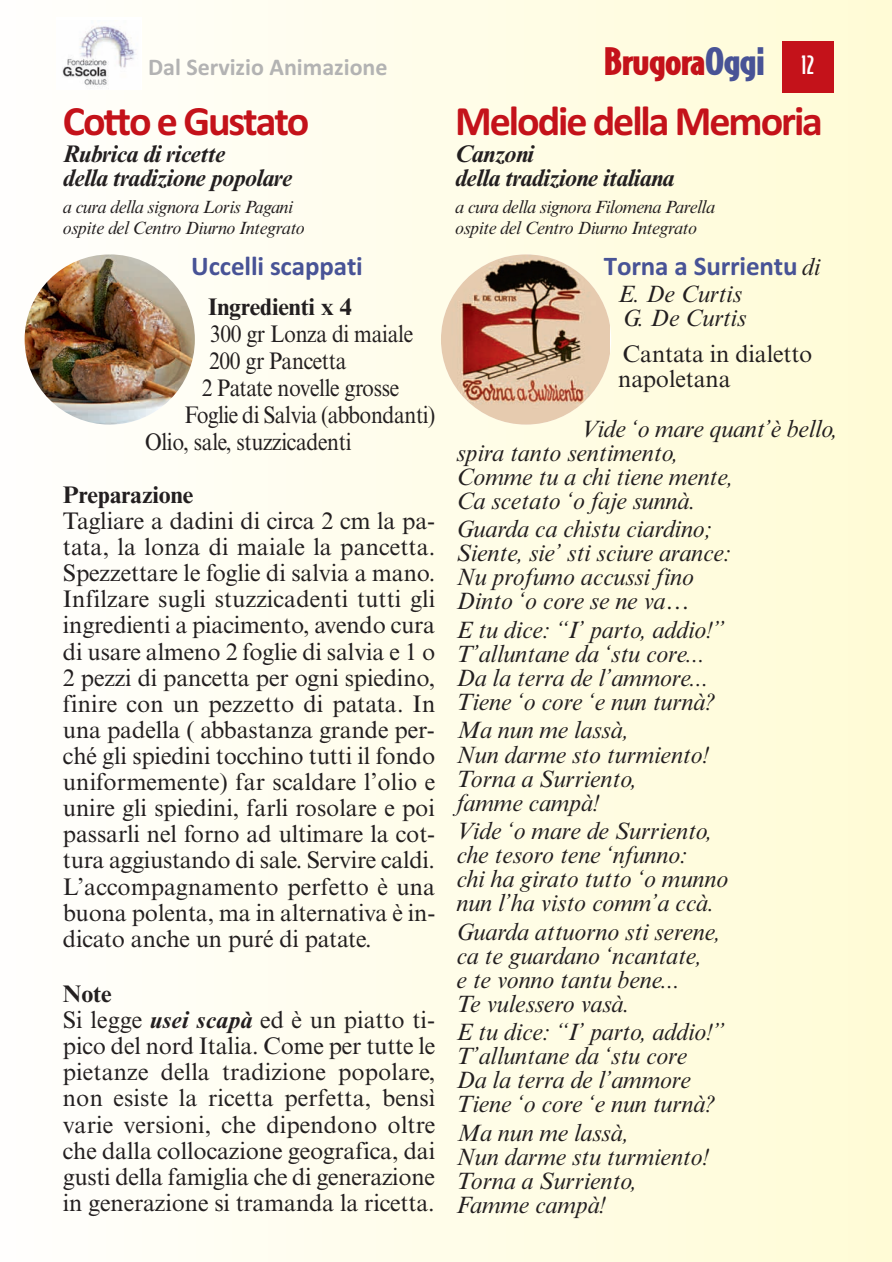
<style>
.page{position:relative;width:892px;height:1262px;background:#fff}
.page>*{position:absolute;margin:0;border:0;box-sizing:border-box;transform-origin:0 0}
.t1{font:700 42px "Calibri";letter-spacing:-.05em;color:#c4121a}
.t2{font:900 36px "Bodega Sans";letter-spacing:-.025em;color:#c4121a;scale:1.15 1}
.t3{font:700 27px "Calibri";letter-spacing:-.005em;color:#485396}
.t4{font:24px/26.1px "Times New Roman MT Std";letter-spacing:-.005em;color:#231f20}
.t5{font:italic 24px/24px "Times New Roman MT Std";letter-spacing:-.005em;color:#231f20}
.t6{font:24px "Times New Roman MT Std";letter-spacing:-.005em;color:#231f20;scale:.9 1}
.t7{font:italic 700 24px/24px "Times New Roman MT Std";letter-spacing:-.025em;color:#231f20}
.t8{font:700 24px "Times New Roman MT Std";letter-spacing:-.005em;color:#231f20}
.t9{font:700 24px "Calibri";color:#b3b3b3}
.t10{font:italic 18px/21px "Times New Roman MT Std";letter-spacing:-.025em;color:#231f20}
.s1{color:#485396}
.s2{font-weight:500;font-size:24px;color:#fff}
.s3{font-weight:700}
.s4{font-weight:700;font-style:italic}
.s5{font-family:"Times New Roman MT Std";font-weight:400;font-style:italic;font-size:24px;color:#231f20}
</style>
<div class="page">
<div style="left:0;top:0;width:891px;height:1261px;background:linear-gradient(to right,#fffefd,#fffbd6)"></div>
<div style="left:57px;top:17px;width:85px;height:72px;background:#fff"></div>
<img style="left:62px;top:26px;width:75px;height:61px">
<div style="left:781px;top:42px;width:51px;height:51px;background:#c4121a"></div>
<img style="left:25px;top:254px;width:170px;height:170px;border-radius:50%">
<img style="left:441px;top:254px;width:168px;height:170px">
<p class="t9" style="left:148px;top:52px;width:241px">Dal Servizio Animazione</p>
<h2 class="t2" style="left:603px;top:41px;width:185px">Brugora<span class="s1">Oggi</span> <span class="s2">12</span></h2>
<h1 class="t1" style="left:63px;top:96px;width:248px">Cotto e Gustato</h1>
<p class="t7" style="left:63px;top:145px;width:231px">Rubrica di ricette<br>della tradizione popolare</p>
<p class="t10" style="left:63px;top:198px;width:243px">a cura della signora Loris Pagani ospite del Centro Diurno Integrato</p>
<h1 class="t1" style="left:455px;top:96px;width:369px">Melodie della Memoria</h1>
<p class="t7" style="left:455px;top:145px;width:221px">Canzoni<br>della tradizione italiana</p>
<p class="t10" style="left:455px;top:198px;width:261px">a cura della signora Filomena Parella ospite del Centro Diurno Integrato</p>
<p class="t3" style="left:191px;top:249px;width:173px">Uccelli scappati</p>
<p class="t8" style="left:208px;top:299px;width:145px">Ingredienti x 4</p>
<p class="t6" style="left:210px;top:325px;width:227px">300 gr Lonza di maiale</p>
<p class="t6" style="left:209px;top:352px;width:154px">200 gr Pancetta</p>
<p class="t6" style="left:201px;top:379px;width:221px">2 Patate novelle grosse</p>
<p class="t6" style="left:184px;top:406px;width:280px">Foglie di Salvia (abbondanti)</p>
<p class="t6" style="left:145px;top:433px;width:231px">Olio, sale, stuzzicadenti</p>
<p class="t8" style="left:63px;top:487px;width:132px">Preparazione</p>
<p class="t4" style="left:63px;top:510px;width:374px;text-align:justify">Tagliare a dadini di circa 2 cm la pa&shy;tata, la lonza di maiale la pancetta.<br>Spezzettare le foglie di salvia a mano.<br>Infilzare sugli stuzzicadenti tutti gli ingredienti a piacimento, avendo cura di usare almeno 2 foglie di salvia e 1 o 2 pezzi di pancetta per ogni spiedino, finire con un pezzetto di patata. In una padella ( abbastanza grande per&shy;ché gli spiedini tocchino tutti il fondo uniformemente) far scaldare l’olio e unire gli spiedini, farli rosolare e poi passarli nel forno ad ultimare la cot&shy;tura aggiustando di sale. Servire caldi.<br>L’accompagnamento perfetto è una buona polenta, ma in alternativa è in&shy;dicato anche un puré di patate.</p>
<p class="t4" style="left:63px;top:982px;width:374px"><span class="s3">Note<br></span>Si legge <span class="s4">usei scapà</span> ed è un piatto ti&shy;pico del nord Italia. Come per tutte le pietanze della tradizione popolare, non esiste la ricetta perfetta, bensì varie versioni, che dipendono oltre che dalla collocazione geografica, dai gusti della famiglia che di generazione in generazione si tramanda la ricetta.</p>
<p class="t3" style="left:603px;top:249px;width:218px">Torna a Surrientu <span class="s5">di</span></p>
<p class="t5" style="left:617px;top:284px;width:130px">E. De Curtis<br>G. De Curtis</p>
<p class="t4" style="left:618px;top:343px;width:196px;line-height:25.5px">Cantata in dialetto napoletana</p>
<p class="t5" style="left:456px;top:419px;width:382px;text-indent:124px">Vide ‘o mare quant’è bello, spira tanto sentimento,<br>Comme tu a chi tiene mente,<br>Ca scetato ‘o faje sunnà.</p>
<p class="t5" style="left:456px;top:519px;width:277px">Guarda ca chistu ciardino;<br>Siente, sie’ sti sciure arance:<br>Nu profumo accussi fino<br>Dinto ‘o core se ne va…</p>
<p class="t5" style="left:456px;top:620px;width:270px">E tu dice: “I’ parto, addio!”<br>T’alluntane da ‘stu core...<br>Da la terra de l’ammore...<br>Tiene ‘o core ‘e nun turnà?</p>
<p class="t5" style="left:456px;top:720px;width:254px">Ma nun me lassà,<br>Nun darme sto turmiento!<br>Torna a Surriento, famme campà!</p>
<p class="t5" style="left:456px;top:821px;width:273px">Vide ‘o mare de Surriento, che tesoro tene ‘nfunno:<br>chi ha girato tutto ‘o munno nun l’ha visto comm’a ccà.</p>
<p class="t5" style="left:456px;top:921px;width:265px">Guarda attuorno sti serene, ca te guardano ‘ncantate,<br>e te vonno tantu bene...<br>Te vulessero vasà.</p>
<p class="t5" style="left:456px;top:1022px;width:270px">E tu dice: “I’ parto, addio!”<br>T’alluntane da ‘stu core<br>Da la terra de l’ammore<br>Tiene ‘o core ‘e nun turnà?</p>
<p class="t5" style="left:456px;top:1122px;width:254px">Ma nun me lassà,<br>Nun darme stu turmiento!<br>Torna a Surriento,<br>Famme campà!</p>
</div>
